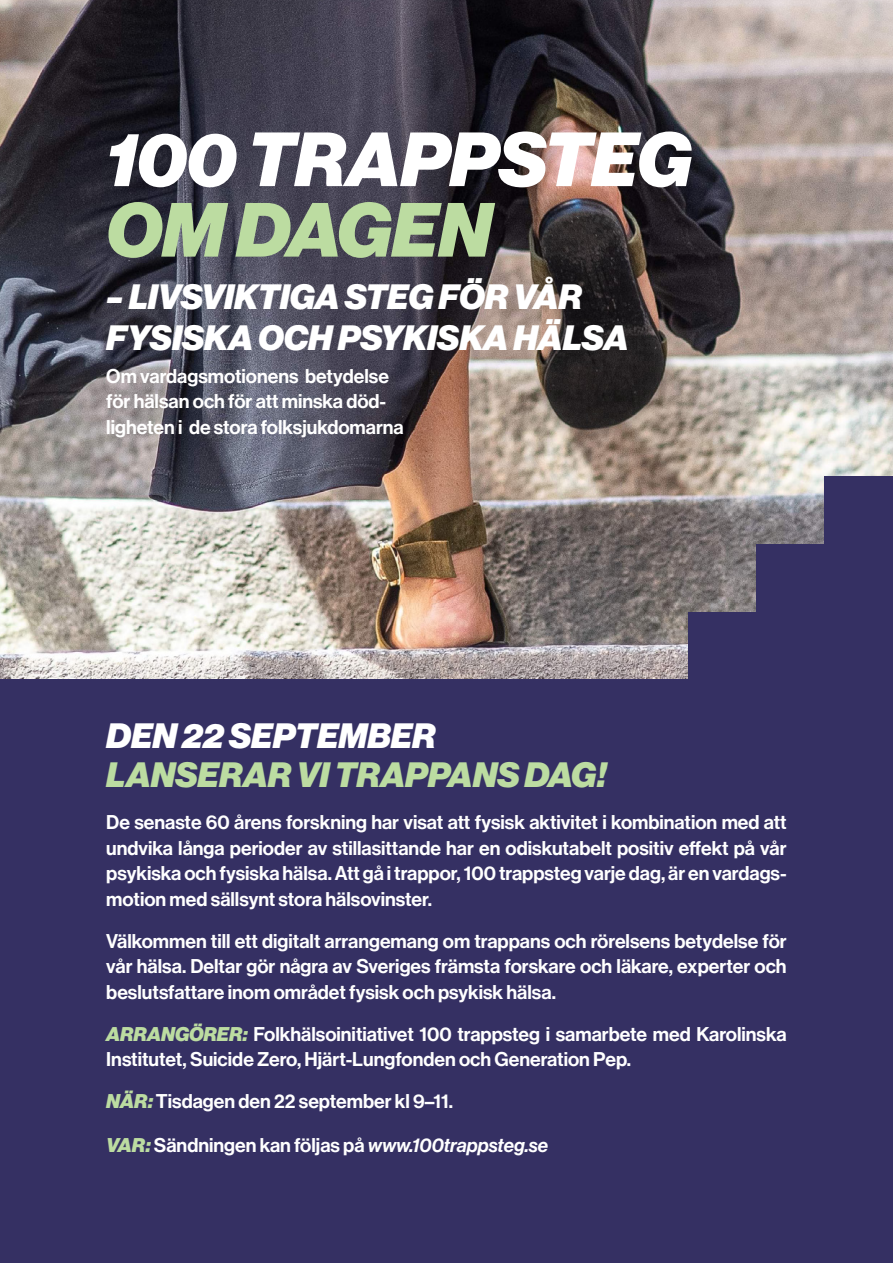
<style>
.page{position:relative;width:893px;height:1263px;background:#fff}
.page>*{position:absolute;margin:0;border:0;box-sizing:border-box;transform-origin:0 0}
.t1{font:75px "N Haas Grotesk DS Std 96 Blk It";color:#fff}
.t2{font:75px "N Haas Grotesk DS Std 96 Blk It";color:#bcdca1}
.t3{font:34.5px "N Haas Grotesk DS Std 96 Blk It";color:#fff}
.t4{font:34.5px "N Haas Grotesk DS Std 96 Blk It";color:#bcdca1}
.t5{font:19.5px/25.5px "N Haas Grotesk DS Std 65 Md";color:#fff;text-align:justify}
.s1{font-family:"N Haas Grotesk DS Std 96 Blk It";color:#bcdca1}
.s2{font-family:"N Haas Grotesk DS Std 66 Md It"}
</style>
<div class="page">
<div style="left:0;top:670px;width:893px;height:593px;background:#353063"></div>
<img style="left:0;top:0;width:893px;height:678px">
<div style="left:689px;top:612px;width:204px;height:68px;background:#353063"></div>
<div style="left:757px;top:544px;width:136px;height:68px;background:#353063"></div>
<div style="left:825px;top:476px;width:68px;height:68px;background:#353063"></div>
<p class="t1" style="left:106px;top:116px;width:587px">100 TRAPPSTEG</p>
<p class="t2" style="left:106px;top:186px;width:387px">OM DAGEN</p>
<p class="t3" style="left:106px;top:277px;width:477px">– LIVSVIKTIGA STEG FÖR VÅR</p>
<p class="t3" style="left:106px;top:317px;width:524px">FYSISKA OCH PSYKISKA HÄLSA</p>
<p class="t5" style="left:106px;top:363px;width:284px">Om vardagsmotionens betydelse</p>
<p class="t5" style="left:106px;top:389px;width:281px">för hälsan och för att minska död-</p>
<p class="t5" style="left:106px;top:414px;width:299px">ligheten i de stora folksjukdomarna</p>
<p class="t3" style="left:106px;top:716px;width:331px">DEN 22 SEPTEMBER</p>
<p class="t4" style="left:106px;top:755px;width:502px">LANSERAR VI TRAPPANS DAG!</p>
<p class="t5" style="left:106px;top:810px;width:682px">De senaste 60 årens forskning har visat att fysisk aktivitet i kombination med att undvika långa perioder av stillasittande har en odiskutabelt positiv effekt på vår psykiska och fysiska hälsa. Att gå i trappor, 100 trappsteg varje dag, är en vardags&shy;motion med sällsynt stora hälsovinster.</p>
<p class="t5" style="left:106px;top:929px;width:682px">Välkommen till ett digitalt arrangemang om trappans och rörelsens betydelse för vår hälsa. Deltar gör några av Sveriges främsta forskare och läkare, experter och beslutsfattare inom området fysisk och psykisk hälsa.</p>
<p class="t5" style="left:106px;top:1022px;width:682px"><span class="s1">ARRANGÖRER:</span> Folkhälsoinitiativet 100 trappsteg i samarbete med Karolinska<br>Institutet, Suicide Zero, Hjärt-Lungfonden och Generation Pep.</p>
<p class="t5" style="left:106px;top:1089px;width:348px"><span class="s1">NÄR:</span> Tisdagen den 22 september kl 9–11.</p>
<p class="t5" style="left:106px;top:1133px;width:443px"><span class="s1">VAR:</span> Sändningen kan följas på <span class="s2">www.100trappsteg.se</span></p>
</div>
